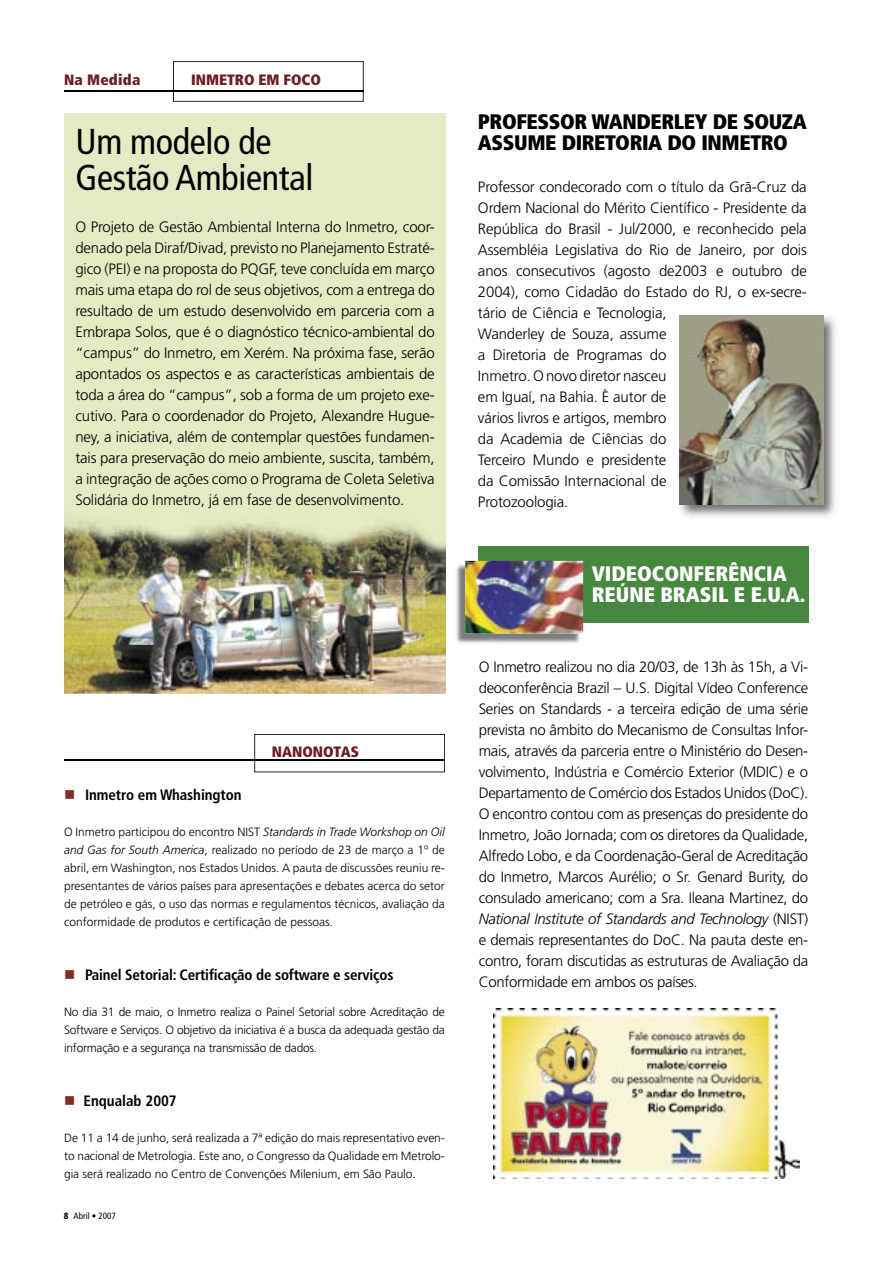
<style>
.page{position:relative;width:893px;height:1263px;background:#fff}
.page>*{position:absolute;margin:0;border:0;box-sizing:border-box;transform-origin:0 0}
.t1{font:condensed 36px/36px "Frutiger";letter-spacing:-.01em;color:#000}
.t2{font:900 condensed 21px/21px "Frutiger";letter-spacing:-.02em;color:#000}
.t3{font:900 condensed 21px/21px "Frutiger";color:#fff}
.t4{font:300 15px/21px "Frutiger";letter-spacing:-.01em;color:#000;text-align:justify}
.t5{font:700 condensed 15px "Frutiger";letter-spacing:-.01em;color:#000}
.t6{font:900 condensed 15px "Frutiger";color:#6e1d21}
.t7{font:900 condensed 15px "Frutiger";letter-spacing:.02em;color:#6e1d21}
.t8{font:300 12px/18px "Frutiger";letter-spacing:-.005em;color:#000;text-align:justify}
.t9{font:condensed 9px "Frutiger";color:#000}
.t10{font:900 condensed 9px "Frutiger";color:#000}
.s1{color:#802e25}
.s2{font-style:italic}
</style>
<div class="page">
<div style="left:64px;top:114px;width:381px;height:578px;background:#e4eac3"></div>
<svg style="left:173px;top:61px;width:191px;height:41px"></svg>
<hr style="left:64px;top:90px;width:299px;height:1px;background:#000">
<svg style="left:254px;top:734px;width:191px;height:38px"></svg>
<hr style="left:64px;top:760px;width:380px;height:1px;background:#000">
<img style="left:64px;top:692px;width:334px;height:2px">
<img style="left:64px;top:519px;width:381px;height:173px">
<div style="left:478px;top:546px;width:330px;height:77px;background:#45883e"></div>
<img style="left:456px;top:564px;width:126px;height:79px">
<img style="left:478px;top:561px;width:105px;height:62px">
<img style="left:465px;top:562px;width:117px;height:71px">
<img style="left:478px;top:562px;width:104px;height:61px">
<img style="left:680px;top:315px;width:156px;height:202px">
<img style="left:679px;top:315px;width:144px;height:190px">
<img style="left:494px;top:1008px;width:306px;height:171px">
<p class="t7" style="left:64px;top:70px;width:78px">Na Medida</p>
<p class="t6" style="left:191px;top:70px;width:131px">INMETRO EM FOCO</p>
<h1 class="t1" style="left:75px;top:124px;width:239px">Um modelo de<br>Gestão Ambiental</h1>
<p class="t4" style="left:75px;top:217px;width:361px">O Projeto de Gestão Ambiental Interna do Inmetro, coor&shy;denado pela Diraf/Divad, previsto no Planejamento Estraté&shy;gico (PEI) e na proposta do PQGF, teve concluída em março mais uma etapa do rol de seus objetivos, com a entrega do resultado de um estudo desenvolvido em parceria com a Embrapa Solos, que é o diagnóstico técnico-ambiental do “campus” do Inmetro, em Xerém. Na próxima fase, serão apontados os aspectos e as características ambientais de toda a área do “campus”, sob a forma de um projeto exe&shy;cutivo. Para o coordenador do Projeto, Alexandre Hugue&shy;ney, a iniciativa, além de contemplar questões fundamen&shy;tais para preservação do meio ambiente, suscita, também, a integração de ações como o Programa de Coleta Seletiva Solidária do Inmetro, já em fase de desenvolvimento.</p>
<p class="t6" style="left:272px;top:742px;width:89px">NANONOTAS</p>
<p class="t5" style="left:64px;top:785px;width:179px"><span class="s1">■</span> Inmetro em Whashington</p>
<p class="t8" style="left:64px;top:822px;width:382px">O Inmetro participou do encontro NIST <span class="s2">Standards in Trade Workshop on Oil and Gas for South America</span>, realizado no período de 23 de março a 1º de abril, em Washington, nos Estados Unidos. A pauta de discussões reuniu re&shy;presentantes de vários países para apresentações e debates acerca do setor de petróleo e gás, o uso das normas e regulamentos técnicos, avaliação da conformidade de produtos e certificação de pessoas.</p>
<p class="t5" style="left:64px;top:966px;width:331px"><span class="s1">■</span> Painel Setorial: Certificação de software e serviços</p>
<p class="t8" style="left:64px;top:1003px;width:382px">No dia 31 de maio, o Inmetro realiza o Painel Setorial sobre Acreditação de Software e Serviços. O objetivo da iniciativa é a busca da adequada gestão da informação e a segurança na transmissão de dados.</p>
<p class="t5" style="left:64px;top:1091px;width:114px"><span class="s1">■</span> Enqualab 2007</p>
<p class="t8" style="left:64px;top:1129px;width:382px">De 11 a 14 de junho, será realizada a 7ª edição do mais representativo even&shy;to nacional de Metrologia. Este ano, o Congresso da Qualidade em Metrolo&shy;gia será realizado no Centro de Convenções Milenium, em São Paulo.</p>
<p class="t9" style="left:74px;top:1210px;width:44px">Abril • 2007</p>
<p class="t10" style="left:64px;top:1211px;width:6px">8</p>
<h2 class="t2" style="left:478px;top:111px;width:330px">PROFESSOR WANDERLEY DE SOUZA<br>ASSUME DIRETORIA DO INMETRO</h2>
<p class="t4" style="left:478px;top:176px;width:330px;text-align:left">Professor condecorado com o título da Grã-Cruz da Ordem Nacional do Mérito Científico - Presidente da República do Brasil - Jul/2000, e reconhecido pela Assembléia Legislativa do Rio de Janeiro, por dois anos consecutivos (agosto de2003 e outubro de 2004), como Cidadão do Estado do RJ, o ex-secre&shy;tário de Ciência e Tecnologia,<br>Wanderley de Souza, assume<br>a Diretoria de Programas do<br>Inmetro. O novo diretor nasceu<br>em Iguaí, na Bahia. È autor de<br>vários livros e artigos, membro<br>da Academia de Ciências do<br>Terceiro Mundo e presidente<br>da Comissão Internacional de<br>Protozoologia.</p>
<h2 class="t3" style="left:592px;top:563px;width:215px">VIDEOCONFERÊNCIA<br>REÚNE BRASIL E E.U.A.</h2>
<p class="t4" style="left:479px;top:656px;width:331px">O Inmetro realizou no dia 20/03, de 13h às 15h, a Vi&shy;deoconferência Brazil – U.S. Digital Vídeo Conference Series on Standards - a terceira edição de uma série prevista no âmbito do Mecanismo de Consultas Infor&shy;mais, através da parceria entre o Ministério do Desen&shy;volvimento, Indústria e Comércio Exterior (MDIC) e o Departamento de Comércio dos Estados Unidos (DoC).<br>O encontro contou com as presenças do presidente do Inmetro, João Jornada; com os diretores da Qualidade, Alfredo Lobo, e da Coordenação-Geral de Acreditação do Inmetro, Marcos Aurélio; o Sr. Genard Burity, do consulado americano; com a Sra. Ileana Martinez, do <span class="s2">National Institute of Standards and Technology</span> (NIST) e demais representantes do DoC. Na pauta deste en&shy;contro, foram discutidas as estruturas de Avaliação da Conformidade em ambos os países.</p>
</div>
